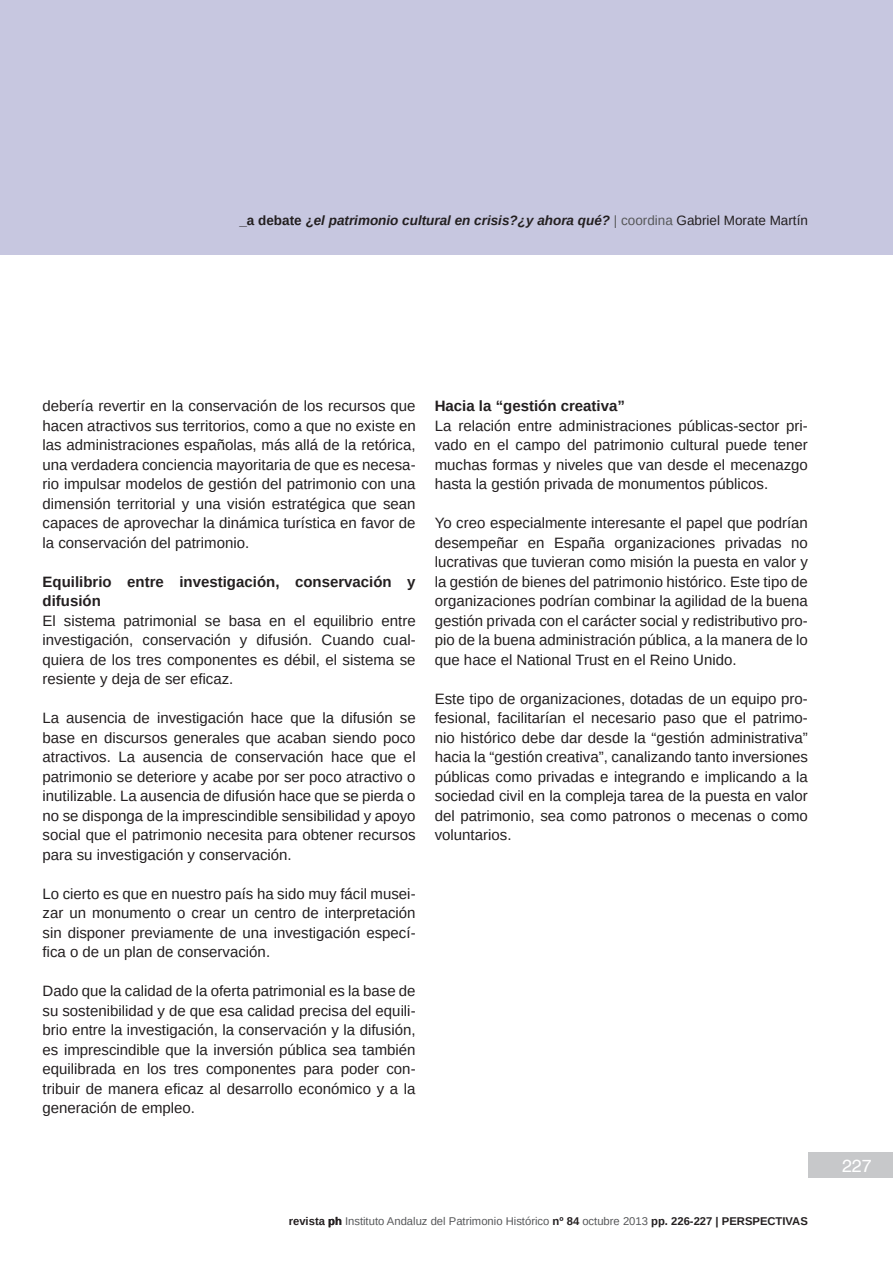
<style>
.page{position:relative;width:893px;height:1263px;background:#fff}
.page>*{position:absolute;margin:0;border:0;box-sizing:border-box;transform-origin:0 0}
.t1{font:18px "Swiss 721 BT";color:#fff}
.t2{font:15px/19.5px "Arimo";color:#231f20;text-align:justify}
.Rango_3{font:700 15px/19.5px "Arimo";color:#231f20}
.t3{font:italic 700 13.5px "Arimo";color:#231f20}
.t4{font:11.25px "Arimo";color:#57585a}
.s1{font-style:normal}
.s2{font-weight:400;font-style:normal;color:#57585a}
.s3{font-weight:400;font-style:normal}
.s4{font-weight:700;color:#231f20}
</style>
<div class="page">
<div style="left:0;top:0;width:893px;height:255px;background:#c7c7e0"></div>
<div style="left:808px;top:1152px;width:85px;height:26px;background:#c7c8ca"></div>
<p class="t3" style="left:239px;top:211px;width:570px"><span class="s1">_a debate ¿</span>el patrimonio cultural en crisis?¿y ahora qué? <span class="s2">| coordina</span> <span class="s3">Gabriel Morate Martín</span></p>
<p class="t2" style="left:43px;top:396px;width:375px">debería revertir en la conservación de los recursos que hacen atractivos sus territorios, como a que no existe en las administraciones españolas, más allá de la retórica, una verdadera conciencia mayoritaria de que es necesa&shy;rio impulsar modelos de gestión del patrimonio con una dimensión territorial y una visión estratégica que sean capaces de aprovechar la dinámica turística en favor de la conservación del patrimonio.</p>
<p class="Rango_3" style="left:43px;top:572px;width:375px">Equilibrio entre investigación, conservación y difusión</p>
<p class="t2" style="left:43px;top:611px;width:375px">El sistema patrimonial se basa en el equilibrio entre investigación, conservación y difusión. Cuando cual&shy;quiera de los tres componentes es débil, el sistema se resiente y deja de ser eficaz.</p>
<p class="t2" style="left:43px;top:708px;width:375px">La ausencia de investigación hace que la difusión se base en discursos generales que acaban siendo poco atractivos. La ausencia de conservación hace que el patrimonio se deteriore y acabe por ser poco atractivo o inutilizable. La ausencia de difusión hace que se pierda o no se disponga de la imprescindible sensibilidad y apoyo social que el patrimonio necesita para obtener recursos para su investigación y conservación.</p>
<p class="t2" style="left:43px;top:884px;width:375px">Lo cierto es que en nuestro país ha sido muy fácil musei&shy;zar un monumento o crear un centro de interpretación sin disponer previamente de una investigación especí&shy;fica o de un plan de conservación.</p>
<p class="t2" style="left:43px;top:981px;width:375px">Dado que la calidad de la oferta patrimonial es la base de su sostenibilidad y de que esa calidad precisa del equili&shy;brio entre la investigación, la conservación y la difusión, es imprescindible que la inversión pública sea también equilibrada en los tres componentes para poder con&shy;tribuir de manera eficaz al desarrollo económico y a la generación de empleo.</p>
<p class="Rango_3" style="left:435px;top:396px;width:192px">Hacia la “gestión creativa”</p>
<p class="t2" style="left:435px;top:416px;width:375px">La relación entre administraciones públicas-sector pri&shy;vado en el campo del patrimonio cultural puede tener muchas formas y niveles que van desde el mecenazgo hasta la gestión privada de monumentos públicos.</p>
<p class="t2" style="left:435px;top:513px;width:375px">Yo creo especialmente interesante el papel que podrían desempeñar en España organizaciones privadas no lucrativas que tuvieran como misión la puesta en valor y la gestión de bienes del patrimonio histórico. Este tipo de organizaciones podrían combinar la agilidad de la buena gestión privada con el carácter social y redistributivo pro&shy;pio de la buena administración pública, a la manera de lo que hace el National Trust en el Reino Unido.</p>
<p class="t2" style="left:435px;top:689px;width:375px">Este tipo de organizaciones, dotadas de un equipo pro&shy;fesional, facilitarían el necesario paso que el patrimo&shy;nio histórico debe dar desde la “gestión administrativa” hacia la “gestión creativa”, canalizando tanto inversiones públicas como privadas e integrando e implicando a la sociedad civil en la compleja tarea de la puesta en valor del patrimonio, sea como patronos o mecenas o como voluntarios.</p>
<p class="t4" style="left:289px;top:1213px;width:521px"><span class="s4">revista ph</span> Instituto Andaluz del Patrimonio Histórico <span class="s4">nº 84</span> octubre 2013 <span class="s4">pp. 226-227 | pERSPECTIVAS</span></p>
<p class="t1" style="left:842px;top:1154px;width:31px">227</p>
</div>
